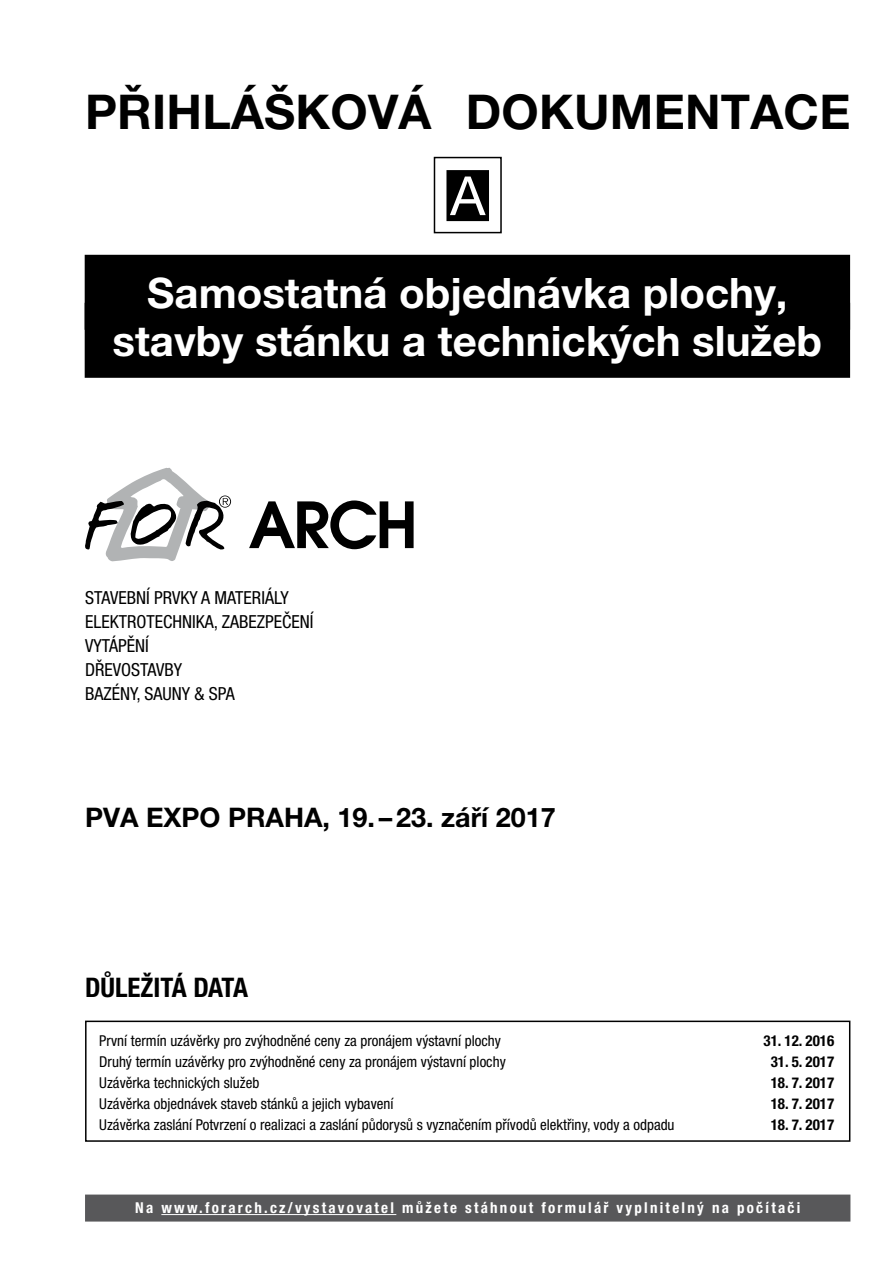
<style>
.page{position:relative;width:893px;height:1263px;background:#fff}
.page>*{position:absolute;margin:0;border:0;box-sizing:border-box;transform-origin:0 0}
.t1{font:54px "Helvetica Neue LT Pro";color:#fff}
.t2{font:700 48px "Helvetica Neue LT Pro";letter-spacing:.005em;color:#000}
.t3{font:700 42px/48px "Helvetica Neue LT Pro";color:#fff;text-align:center}
.t4{font:700 27px "Helvetica Neue LT Pro";color:#000}
.t5{font:700 condensed 27px "Helvetica Neue LT Pro";color:#000}
.t6{font:condensed 18px/24px "Helvetica Neue LT Pro";color:#000}
.t7{font:condensed 15px "Helvetica Neue LT Pro";color:#000}
.t8{font:700 condensed 15px "Helvetica Neue LT Pro";letter-spacing:.15em;color:#fff}
.t9{font:700 condensed 15px "Helvetica Neue LT Pro";color:#000}
</style>
<div class="page">
<svg style="left:85px;top:467px;width:146px;height:94px"></svg>
<svg style="left:249px;top:500px;width:165px;height:49px"></svg>
<div style="left:85px;top:1020px;width:765px;height:122px;border:2px solid #000"></div>
<div style="left:85px;top:1194px;width:765px;height:27px;background:#58585a"></div>
<hr style="left:161px;top:1214px;width:235px;height:1px;background:#fff">
<div style="left:85px;top:255px;width:765px;height:75px;background:#000"></div>
<div style="left:85px;top:303px;width:765px;height:75px;background:#000"></div>
<div style="left:446px;top:170px;width:43px;height:51px;background:#000"></div>
<div style="left:434px;top:157px;width:68px;height:76px;border:2px solid #000"></div>
<h2 class="t2" style="left:85px;top:82px;width:767px">PŘIHLÁŠKOVÁ DOKUMENTACE</h2>
<h1 class="t1" style="left:450px;top:164px;width:36px">A</h1>
<h3 class="t3" style="left:113px;top:268px;width:711px">Samostatná objednávka plochy, stavby stánku a technických služeb</h3>
<p class="t6" style="left:85px;top:585px;width:230px">STAVEBNÍ PRVKY A MATERIÁLY<br>ELEKTROTECHNIKA, ZABEZPEČENÍ<br>VYTÁPĚNÍ<br>DŘEVOSTAVBY<br>BAZÉNY, SAUNY &amp; SPA</p>
<h3 class="t4" style="left:85px;top:801px;width:472px">PVA EXPO PRAHA, 19. –23. září 2017</h3>
<h3 class="t5" style="left:85px;top:971px;width:165px">DŮLEŽITÁ DATA</h3>
<p class="t7" style="left:99px;top:1031px;width:403px">První termín uzávěrky pro zvýhodněné ceny za pronájem výstavní plochy</p>
<p class="t9" style="left:763px;top:1031px;width:72px">31. 12. 2016</p>
<p class="t7" style="left:99px;top:1052px;width:408px">Druhý termín uzávěrky pro zvýhodněné ceny za pronájem výstavní plochy</p>
<p class="t9" style="left:771px;top:1052px;width:65px">31. 5. 2017</p>
<p class="t7" style="left:99px;top:1073px;width:162px">Uzávěrka technických služeb</p>
<p class="t9" style="left:771px;top:1073px;width:65px">18. 7. 2017</p>
<p class="t7" style="left:99px;top:1094px;width:296px">Uzávěrka objednávek staveb stánků a jejich vybavení</p>
<p class="t9" style="left:771px;top:1094px;width:65px">18. 7. 2017</p>
<p class="t7" style="left:99px;top:1115px;width:577px">Uzávěrka zaslání Potvrzení o realizaci a zaslání půdorysů s vyznačením přívodů elektřiny, vody a odpadu</p>
<p class="t9" style="left:771px;top:1115px;width:65px">18. 7. 2017</p>
<p class="t8" style="left:135px;top:1198px;width:667px">Na www.forarch.cz/vystavovatel můžete stáhnout formulář vyplnitelný na počítači</p>
</div>
